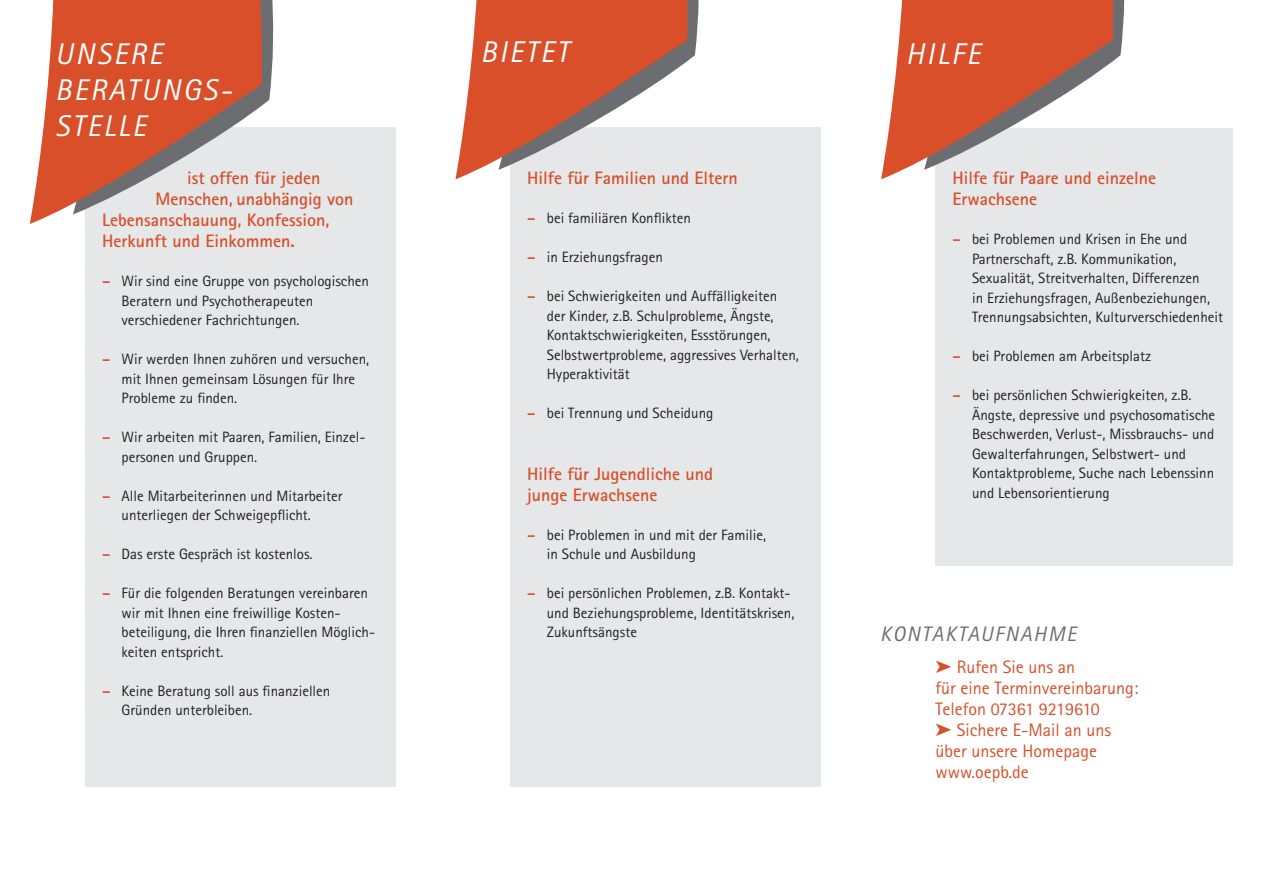
<style>
.page{position:relative;width:1263px;height:893px;background:#fff}
.page>*{position:absolute;margin:0;border:0;box-sizing:border-box;transform-origin:0 0}
.t1{font:italic 30px/36px "Rotis Sans Serif";letter-spacing:.08em;color:#fff}
.t2{font:italic 21px "Rotis Sans Serif";letter-spacing:.08em;color:#6c6d70}
.t3{font:700 18px/21px "Rotis Sans Serif";color:#d84f2a}
.t4{font:18px/21px "Rotis Sans Serif";color:#d84f2a}
.t5{font:15px/19.5px "Rotis Sans Serif";color:#231f20}
.s1{font-weight:800;color:#d84f2a}
</style>
<div class="page">
<div style="left:85px;top:128px;width:310px;height:659px;background:#e6e7e9"></div>
<svg style="left:263px;top:0;width:15px;height:128px"></svg>
<svg style="left:30px;top:0;width:233px;height:224px;fill:#d84f2a"></svg>
<div style="left:510px;top:128px;width:311px;height:659px;background:#e6e7e9"></div>
<div style="left:935px;top:128px;width:298px;height:438px;background:#e6e7e9"></div>
<svg style="left:881px;top:0;width:244px;height:179px"></svg>
<svg style="left:455px;top:0;width:249px;height:179px"></svg>
<h1 class="t1" style="left:55px;top:37px;width:178px">UNSERE<br>BERATUNGS-<br>STELLE</h1>
<p class="t3" style="left:187px;top:167px;width:135px">ist offen für jeden</p>
<p class="t3" style="left:155px;top:188px;width:200px">Menschen, unabhängig von</p>
<p class="t3" style="left:102px;top:209px;width:229px">Lebensanschauung, Konfession,</p>
<p class="t3" style="left:102px;top:230px;width:194px">Herkunft und Einkommen.</p>
<p class="t5" style="left:122px;top:271px;width:249px;text-indent:-20px"><span class="s1">–</span> Wir sind eine Gruppe von psychologischen<br>Beratern und Psychotherapeuten verschiedener Fachrichtungen.</p>
<p class="t5" style="left:122px;top:349px;width:249px;text-indent:-20px"><span class="s1">–</span> Wir werden Ihnen zuhören und versuchen, mit Ihnen gemeinsam Lösungen für Ihre<br>Probleme zu finden.</p>
<p class="t5" style="left:122px;top:427px;width:245px;text-indent:-20px"><span class="s1">–</span> Wir arbeiten mit Paaren, Familien, Einzel&shy;personen und Gruppen.</p>
<p class="t5" style="left:122px;top:486px;width:223px;text-indent:-20px"><span class="s1">–</span> Alle Mitarbeiterinnen und Mitarbeiter unterliegen der Schweigepflicht.</p>
<p class="t5" style="left:102px;top:544px;width:212px"><span class="s1">–</span> Das erste Gespräch ist kostenlos.</p>
<p class="t5" style="left:122px;top:583px;width:255px;text-indent:-20px"><span class="s1">–</span> Für die folgenden Beratungen vereinbaren wir mit Ihnen eine freiwillige Kosten&shy;beteiligung, die Ihren finanziellen Möglich&shy;keiten entspricht.</p>
<p class="t5" style="left:122px;top:681px;width:210px;text-indent:-20px"><span class="s1">–</span> Keine Beratung soll aus finanziellen<br>Gründen unterbleiben.</p>
<h1 class="t1" style="left:480px;top:34px;width:90px">BIETET</h1>
<h1 class="t1" style="left:906px;top:37px;width:76px">HILFE</h1>
<p class="t3" style="left:527px;top:167px;width:212px">Hilfe für Familien und Eltern</p>
<p class="t5" style="left:527px;top:208px;width:165px"><span class="s1">–</span> bei familiären Konflikten</p>
<p class="t5" style="left:527px;top:247px;width:137px"><span class="s1">–</span> in Erziehungsfragen</p>
<p class="t5" style="left:547px;top:286px;width:254px;text-indent:-20px"><span class="s1">–</span> bei Schwierigkeiten und Auffälligkeiten der Kinder, z.B. Schulprobleme, Ängste, Kontaktschwierigkeiten, Essstörungen, Selbstwertprobleme, aggressives Verhalten, Hyperaktivität</p>
<p class="t5" style="left:527px;top:403px;width:188px"><span class="s1">–</span> bei Trennung und Scheidung</p>
<p class="t3" style="left:527px;top:463px;width:187px">Hilfe für Jugendliche und junge Erwachsene</p>
<p class="t5" style="left:547px;top:525px;width:221px;text-indent:-20px"><span class="s1">–</span> bei Problemen in und mit der Familie, in Schule und Ausbildung</p>
<p class="t5" style="left:547px;top:583px;width:249px;text-indent:-20px"><span class="s1">–</span> bei persönlichen Problemen, z.B. Kontakt&shy;und Beziehungsprobleme, Identitätskrisen,<br>Zukunftsängste</p>
<p class="t3" style="left:952px;top:167px;width:205px">Hilfe für Paare und einzelne<br>Erwachsene</p>
<p class="t5" style="left:972px;top:229px;width:253px;text-indent:-20px"><span class="s1">–</span> bei Problemen und Krisen in Ehe und Partnerschaft, z.B. Kommunikation, Sexualität, Streitverhalten, Differenzen<br>in Erziehungsfragen, Außenbeziehungen, Trennungsabsichten, Kulturverschiedenheit</p>
<p class="t5" style="left:952px;top:346px;width:200px"><span class="s1">–</span> bei Problemen am Arbeitsplatz</p>
<p class="t5" style="left:972px;top:385px;width:245px;text-indent:-20px"><span class="s1">–</span> bei persönlichen Schwierigkeiten, z.B.<br>Ängste, depressive und psychosomatische Beschwerden, Verlust-, Missbrauchs- und Gewalterfahrungen, Selbstwert- und Kontaktprobleme, Suche nach Lebenssinn und Lebensorientierung</p>
<h2 class="t2" style="left:880px;top:622px;width:197px">KONTAKTAUFNAHME</h2>
<p class="t4" style="left:935px;top:656px;width:204px">➤ Rufen Sie uns an<br>für eine Terminvereinbarung:<br>Telefon 07361 9219610<br>➤ Sichere E-Mail an uns über unsere Homepage www.oepb.de</p>
</div>
